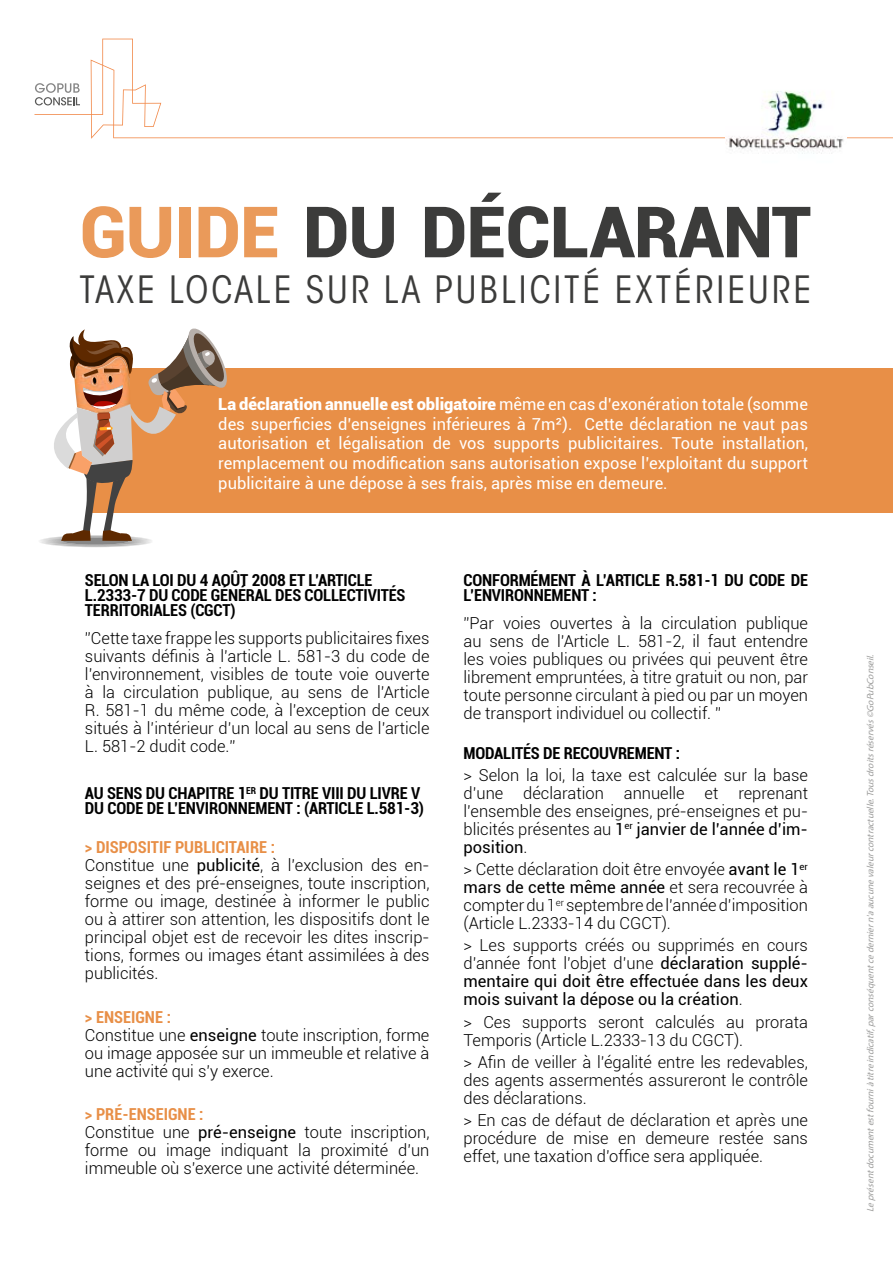
<style>
.page{position:relative;width:893px;height:1263px;background:#fff}
.page>*{position:absolute;margin:0;border:0;box-sizing:border-box;transform-origin:0 0}
.t1{font:900 70.8px "Roboto";letter-spacing:-.01em;color:#3c3c3b}
.t2{font:condensed 37.35px "ITC Avant Garde Std";letter-spacing:.08em;color:#3c3c3b}
.t3{font:300 16.5px/18px "Roboto";color:#000;text-align:justify}
.t4{font:16.5px/19.8px "Roboto";color:#fff;text-align:justify}
.t5{font:700 condensed 16.5px/15px "Roboto";letter-spacing:-.01em;color:#000}
.t6{font:16.5px/18px "Roboto";color:#000;text-align:justify}
.t7{font:italic 9.45px "Myriad Pro";color:#9d9d9c}
.s1{color:#ea9a5a}
.s2{font-weight:900}
.s3{font-weight:700;font-stretch:condensed;color:#e88f47}
.s4{font-weight:400}
.s5{font-weight:300}
</style>
<div class="page">
<div style="left:91px;top:368px;width:802px;height:144px;background:#e88f47"></div>
<svg style="left:40px;top:328px;width:190px;height:219px"></svg>
<svg style="left:34px;top:39px;width:859px;height:100px"></svg>
<svg style="left:35px;top:83px;width:45px;height:22px"></svg>
<img style="left:725px;top:73px;width:121px;height:81px">
<h1 class="t1" style="left:80px;top:182px;width:733px"><span class="s1">GUIDE</span> DU DÉCLARANT</h1>
<h2 class="t2" style="left:80px;top:267px;width:733px">TAXE LOCALE SUR LA PUBLICITÉ EXTÉRIEURE</h2>
<p class="t4" style="left:218px;top:393px;width:591px"><span class="s2">La déclaration annuelle est obligatoire</span> même en cas d’exonération totale (somme des superficies d’enseignes inférieures à 7m²). Cette déclaration ne vaut pas autorisation et légalisation de vos supports publicitaires. Toute installation, remplacement ou modification sans autorisation expose l’exploitant du support publicitaire à une dépose à ses frais, après mise en demeure.</p>
<p class="t5" style="left:85px;top:572px;width:322px">SELON LA LOI DU 4 AOÛT 2008 ET L’ARTICLE<br>L.2333-7 DU CODE GÉNÉRAL DES COLLECTIVITÉS<br>TERRITORIALES (CGCT)</p>
<p class="t3" style="left:85px;top:629px;width:346px">''Cette taxe frappe les supports publicitaires fixes suivants définis à l’article L. 581-3 du code de l’environnement, visibles de toute voie ouverte à la circulation publique, au sens de l’Article R. 581-1 du même code, à l’exception de ceux situés à l’intérieur d’un local au sens de l’article L. 581-2 dudit code.''</p>
<p class="t5" style="left:85px;top:785px;width:341px">AU SENS DU CHAPITRE 1<sup>ER</sup> DU TITRE VIII DU LIVRE V<br>DU CODE DE L’ENVIRONNEMENT : (ARTICLE L.581-3)</p>
<p class="t3" style="left:85px;top:838px;width:346px;text-align:left"><span class="s3">&gt; DISPOSITIF PUBLICITAIRE :<br></span>Constitue une <span class="s4">publicité</span>, à l’exclusion des en&shy;seignes et des pré-enseignes, toute inscription, forme ou image, destinée à informer le public ou à attirer son attention, les dispositifs dont le principal objet est de recevoir les dites inscrip&shy;tions, formes ou images étant assimilées à des publicités.</p>
<p class="t3" style="left:85px;top:1007px;width:346px;text-align:left"><span class="s3">&gt; ENSEIGNE :<br></span>Constitue une <span class="s4">enseigne</span> toute inscription, forme ou image apposée sur un immeuble et relative à une activité qui s’y exerce.</p>
<p class="t3" style="left:85px;top:1105px;width:346px;text-align:left"><span class="s3">&gt; PRÉ-ENSEIGNE :<br></span>Constitue une <span class="s4">pré-enseigne</span> toute inscription, forme ou image indiquant la proximité d’un immeuble où s’exerce une activité déterminée.</p>
<p class="t5" style="left:463px;top:572px;width:346px">CONFORMÉMENT À L’ARTICLE R.581-1 DU CODE DE<br>L’ENVIRONNEMENT :</p>
<p class="t3" style="left:463px;top:614px;width:346px">''Par voies ouvertes à la circulation publique au sens de l’Article L. 581-2, il faut entendre les voies publiques ou privées qui peuvent être librement empruntées, à titre gratuit ou non, par toute personne circulant à pied ou par un moyen de transport individuel ou collectif. ''</p>
<p class="t5" style="left:463px;top:745px;width:218px">MODALITÉS DE RECOUVREMENT :</p>
<p class="t3" style="left:463px;top:765px;width:346px">&gt; Selon la loi, la taxe est calculée sur la base d’une déclaration annuelle et reprenant l’ensemble des enseignes, pré-enseignes et pu&shy;blicités présentes au <span class="s4">1</span><sup>er</sup> <span class="s4">janvier de l’année d’im&shy;position</span>.</p>
<p class="t3" style="left:463px;top:860px;width:346px">&gt; Cette déclaration doit être envoyée <span class="s4">avant le 1</span><sup>er </sup><span class="s4">mars de cette même année</span> et sera recouvrée à compter du 1<sup>er</sup> septembre de l’année d’imposition (Article L.2333-14 du CGCT).</p>
<p class="t6" style="left:463px;top:936px;width:346px"><span class="s5">&gt; Les supports créés ou supprimés en cours d’année font l’objet d’une</span> déclaration supplé&shy;mentaire qui doit être effectuée dans les deux mois suivant la dépose ou la création<span class="s5">.</span></p>
<p class="t3" style="left:463px;top:1012px;width:346px">&gt; Ces supports seront calculés au prorata<br>Temporis (Article L.2333-13 du CGCT).</p>
<p class="t3" style="left:463px;top:1052px;width:346px">&gt; Afin de veiller à l’égalité entre les redevables, des agents assermentés assureront le contrôle des déclarations.</p>
<p class="t3" style="left:463px;top:1111px;width:346px">&gt; En cas de défaut de déclaration et après une procédure de mise en demeure restée sans effet, une taxation d’office sera appliquée.</p>
<p class="t7" style="left:865px;top:1212px;width:562px;rotate:-90deg">Leprésentdocumentestfourniàtitreindicatif,parconséquentcederniern'aaucunevaleurcontractuelle.Tousdroitsréservés©GoPubConseil.</p>
</div>
